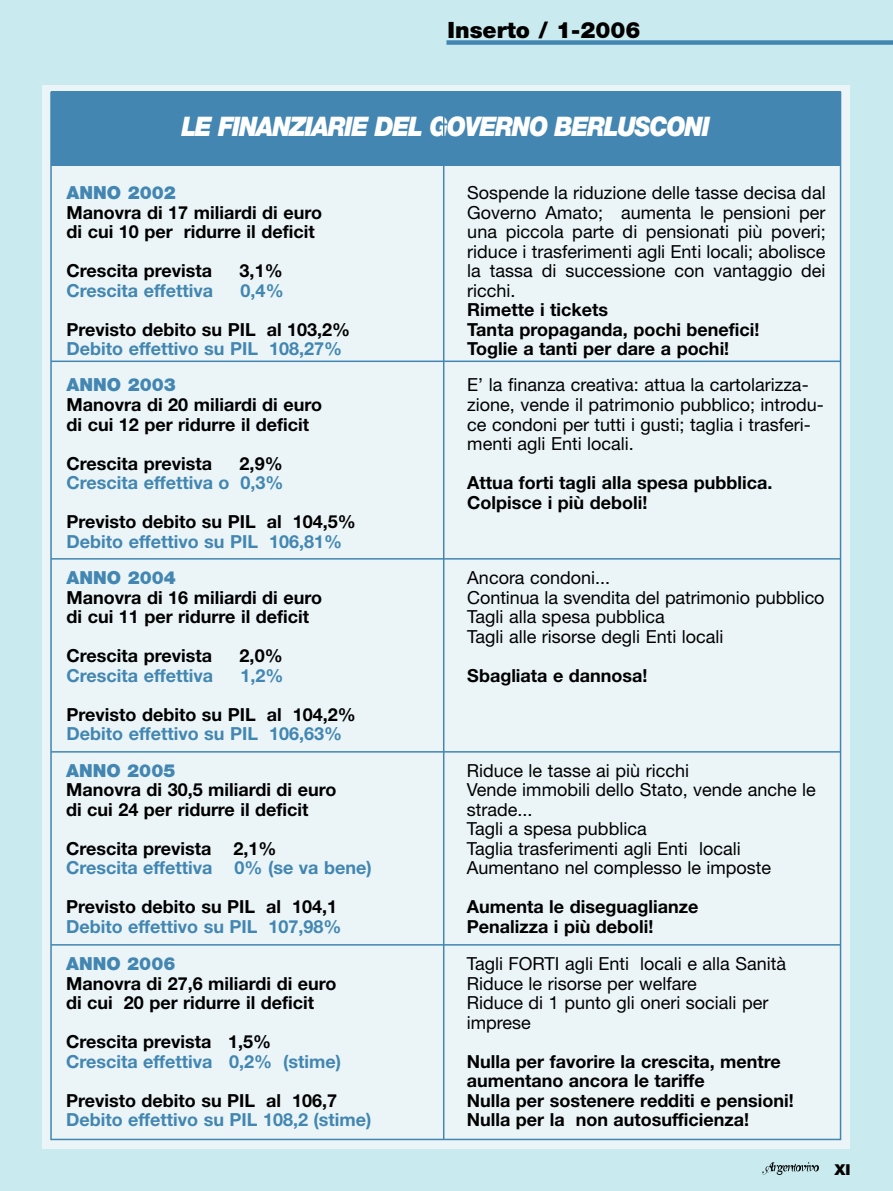
<style>
.page{position:relative;width:893px;height:1191px;background:#c9ebef}
.page>*{position:absolute;margin:0;border:0;box-sizing:border-box;transform-origin:0 0}
.t1{font:italic 900 27px "Helvetica Neue";letter-spacing:-.055em;color:#fff;scale:.9 1}
.t2{font:900 22.5px "Helvetica Neue";color:#000}
.t3{font:700 18px/19.5px "Helvetica Neue";color:#000}
.t4{font:18px/19.5px "Helvetica Neue";color:#000}
.t5{font:700 18px "Helvetica Neue";color:#4286b1}
.t6{font:900 18px "Helvetica Neue";color:#4286b1}
.t7{font:900 15px "Helvetica Neue";color:#000}
</style>
<div class="page">
<div style="left:446px;top:40px;width:447px;height:5px;background:#4286b1"></div>
<img style="left:762px;top:1163px;width:57px;height:11px">
<div style="left:43px;top:85px;width:807px;height:1063px;background:#ebf5f8"></div>
<div style="left:51px;top:91px;width:789px;height:75px;background:#4286b1"></div>
<hr style="left:50px;top:92px;width:2px;height:1048px;background:#4286b1">
<hr style="left:443px;top:92px;width:1px;height:1047px;background:#4286b1">
<hr style="left:840px;top:92px;width:1px;height:1048px;background:#4286b1">
<hr style="left:51px;top:944px;width:789px;height:1px;background:#4286b1">
<hr style="left:51px;top:751px;width:789px;height:1px;background:#4286b1">
<hr style="left:51px;top:558px;width:789px;height:1px;background:#4286b1">
<hr style="left:51px;top:360px;width:789px;height:2px;background:#4286b1">
<hr style="left:51px;top:1138px;width:789px;height:2px;background:#4286b1">
<p class="t2" style="left:448px;top:22px;width:194px">Inserto / 1-2006</p>
<h1 class="t1" style="left:181px;top:117px;width:589px">LE FINANZIARIE DEL GOVERNO BERLUSCONI</h1>
<p class="t6" style="left:67px;top:186px;width:111px">ANNO 2002</p>
<p class="t3" style="left:67px;top:204px;width:257px">Manovra di 17 miliardi di euro di cui 10 per ridurre il deficit</p>
<p class="t3" style="left:67px;top:263px;width:147px">Crescita prevista</p>
<p class="t3" style="left:240px;top:263px;width:45px">3,1%</p>
<p class="t5" style="left:67px;top:284px;width:148px">Crescita effettiva</p>
<p class="t5" style="left:241px;top:284px;width:45px">0,4%</p>
<p class="t3" style="left:67px;top:321px;width:285px">Previsto debito su PIL al 103,2%</p>
<p class="t5" style="left:67px;top:342px;width:277px">Debito effettivo su PIL 108,27%</p>
<p class="t6" style="left:67px;top:378px;width:111px">ANNO 2003</p>
<p class="t3" style="left:67px;top:396px;width:257px">Manovra di 20 miliardi di euro di cui 12 per ridurre il deficit</p>
<p class="t3" style="left:67px;top:455px;width:147px">Crescita prevista</p>
<p class="t3" style="left:240px;top:455px;width:45px">2,9%</p>
<p class="t5" style="left:67px;top:476px;width:219px">Crescita effettiva o 0,3%</p>
<p class="t3" style="left:67px;top:513px;width:291px">Previsto debito su PIL al 104,5%</p>
<p class="t5" style="left:67px;top:534px;width:277px">Debito effettivo su PIL 106,81%</p>
<p class="t6" style="left:67px;top:571px;width:111px">ANNO 2004</p>
<p class="t3" style="left:67px;top:589px;width:257px">Manovra di 16 miliardi di euro di cui 11 per ridurre il deficit</p>
<p class="t3" style="left:67px;top:647px;width:147px">Crescita prevista</p>
<p class="t3" style="left:240px;top:647px;width:45px">2,0%</p>
<p class="t5" style="left:67px;top:669px;width:148px">Crescita effettiva</p>
<p class="t5" style="left:241px;top:669px;width:45px">1,2%</p>
<p class="t3" style="left:67px;top:706px;width:291px">Previsto debito su PIL al 104,2%</p>
<p class="t5" style="left:67px;top:727px;width:277px">Debito effettivo su PIL 106,63%</p>
<p class="t6" style="left:66px;top:764px;width:111px">ANNO 2005</p>
<p class="t3" style="left:66px;top:781px;width:272px">Manovra di 30,5 miliardi di euro di cui 24 per ridurre il deficit</p>
<p class="t3" style="left:66px;top:840px;width:212px">Crescita prevista 2,1%</p>
<p class="t5" style="left:66px;top:861px;width:307px">Crescita effettiva 0% (se va bene)</p>
<p class="t3" style="left:66px;top:898px;width:273px">Previsto debito su PIL al 104,1</p>
<p class="t5" style="left:66px;top:920px;width:277px">Debito effettivo su PIL 107,98%</p>
<p class="t6" style="left:66px;top:957px;width:111px">ANNO 2006</p>
<p class="t3" style="left:66px;top:975px;width:272px">Manovra di 27,6 miliardi di euro di cui 20 per ridurre il deficit</p>
<p class="t3" style="left:66px;top:1033px;width:207px">Crescita prevista 1,5%</p>
<p class="t5" style="left:66px;top:1054px;width:277px">Crescita effettiva 0,2% (stime)</p>
<p class="t3" style="left:66px;top:1092px;width:273px">Previsto debito su PIL al 106,7</p>
<p class="t5" style="left:66px;top:1113px;width:307px">Debito effettivo su PIL 108,2 (stime)</p>
<p class="t4" style="left:467px;top:185px;width:360px;text-align:justify">Sospende la riduzione delle tasse decisa dal Governo Amato; aumenta le pensioni per una piccola parte di pensionati più poveri; riduce i trasferimenti agli Enti locali; abolisce la tassa di successione con vantaggio dei ricchi.</p>
<p class="t3" style="left:467px;top:302px;width:294px">Rimette i tickets<br>Tanta propaganda, pochi benefici!<br>Toglie a tanti per dare a pochi!</p>
<p class="t4" style="left:467px;top:377px;width:358px">E’ la finanza creativa: attua la cartolarizza&shy;zione, vende il patrimonio pubblico; introdu&shy;ce condoni per tutti i gusti; taglia i trasferi&shy;menti agli Enti locali.</p>
<p class="t3" style="left:467px;top:474px;width:307px">Attua forti tagli alla spesa pubblica.<br>Colpisce i più deboli!</p>
<p class="t4" style="left:467px;top:570px;width:359px">Ancora condoni...<br>Continua la svendita del patrimonio pubblico<br>Tagli alla spesa pubblica<br>Tagli alle risorse degli Enti locali</p>
<p class="t3" style="left:467px;top:667px;width:182px">Sbagliata e dannosa!</p>
<p class="t4" style="left:467px;top:762px;width:351px">Riduce le tasse ai più ricchi<br>Vende immobili dello Stato, vende anche le strade...<br>Tagli a spesa pubblica<br>Taglia trasferimenti agli Enti locali<br>Aumentano nel complesso le imposte</p>
<p class="t3" style="left:467px;top:898px;width:233px">Aumenta le diseguaglianze<br>Penalizza i più deboli!</p>
<p class="t4" style="left:467px;top:955px;width:321px">Tagli FORTI agli Enti locali e alla Sanità<br>Riduce le risorse per welfare<br>Riduce di 1 punto gli oneri sociali per imprese</p>
<p class="t3" style="left:467px;top:1053px;width:329px">Nulla per favorire la crescita, mentre aumentano ancora le tariffe<br>Nulla per sostenere redditi e pensioni!<br>Nulla per la non autosufficienza!</p>
<p class="t7" style="left:834px;top:1164px;width:18px">XI</p>
</div>
